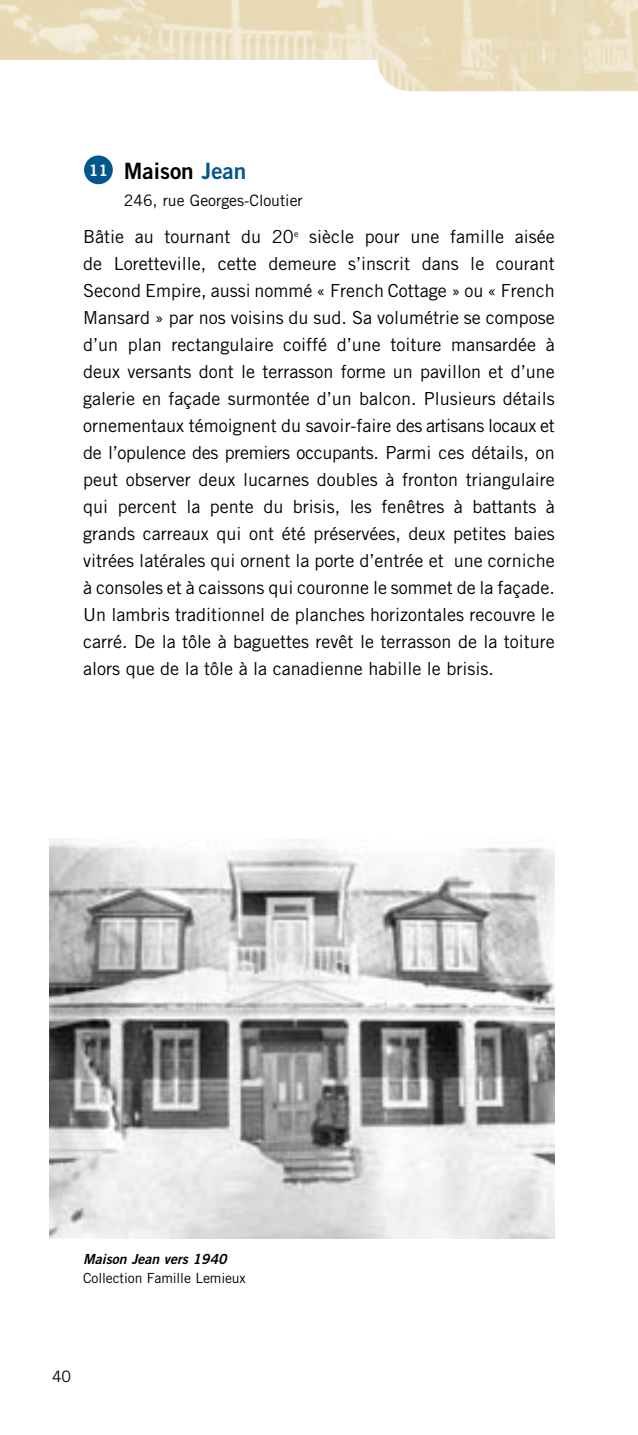
<style>
.page{position:relative;width:638px;height:1435px;background:#fff}
.page>*{position:absolute;margin:0;border:0;box-sizing:border-box;transform-origin:0 0}
.t1{font:22.5px "Trade Gothic Bold Two";color:#000}
.t2{font:18px/27px "Trade Gothic";color:#000;text-align:justify}
.t3{font:15.75px "Trade Gothic";color:#000}
.t4{font:15.75px "Trade Gothic Bold Two";color:#fff}
.t5{font:13.95px "Trade Gothic";letter-spacing:-.01em;color:#000}
.t6{font:italic 13.95px "Trade Gothic Bold Two";color:#000}
.s1{color:#00578e}
</style>
<div class="page">
<img style="left:0;top:0;width:638px;height:91px">
<div style="left:84px;top:155px;width:29px;height:29px;background:#00578e;border-radius:50%"></div>
<img style="left:49px;top:838px;width:506px;height:400px">
<p class="t4" style="left:89px;top:160px;width:21px">11</p>
<p class="t1" style="left:124px;top:157px;width:124px">Maison <span class="s1">Jean</span></p>
<p class="t3" style="left:124px;top:191px;width:180px">246, rue Georges-Cloutier</p>
<p class="t2" style="left:83px;top:223px;width:473px">Bâtie au tournant du 20<sup>e</sup> siècle pour une famille aisée de Loretteville, cette demeure s’inscrit dans le courant Second Empire, aussi nommé « French Cottage » ou « French Mansard » par nos voisins du sud. Sa volumétrie se compose d’un plan rectangulaire coiffé d’une toiture mansardée à deux versants dont le terrasson forme un pavillon et d’une galerie en façade surmontée d’un balcon. Plusieurs détails ornementaux témoignent du savoir-faire des artisans locaux et de l’opulence des premiers occupants. Parmi ces détails, on peut observer deux lucarnes doubles à fronton triangulaire qui percent la pente du brisis, les fenêtres à battants à grands carreaux qui ont été préservées, deux petites baies vitrées latérales qui ornent la porte d’entrée et une corniche à consoles et à caissons qui couronne le sommet de la façade.<br>Un lambris traditionnel de planches horizontales recouvre le carré. De la tôle à baguettes revêt le terrasson de la toiture alors que de la tôle à la canadienne habille le brisis.</p>
<p class="t6" style="left:83px;top:1251px;width:145px">Maison Jean vers 1940</p>
<p class="t5" style="left:83px;top:1270px;width:164px">Collection Famille Lemieux</p>
<p class="t3" style="left:52px;top:1367px;width:21px">40</p>
</div>
